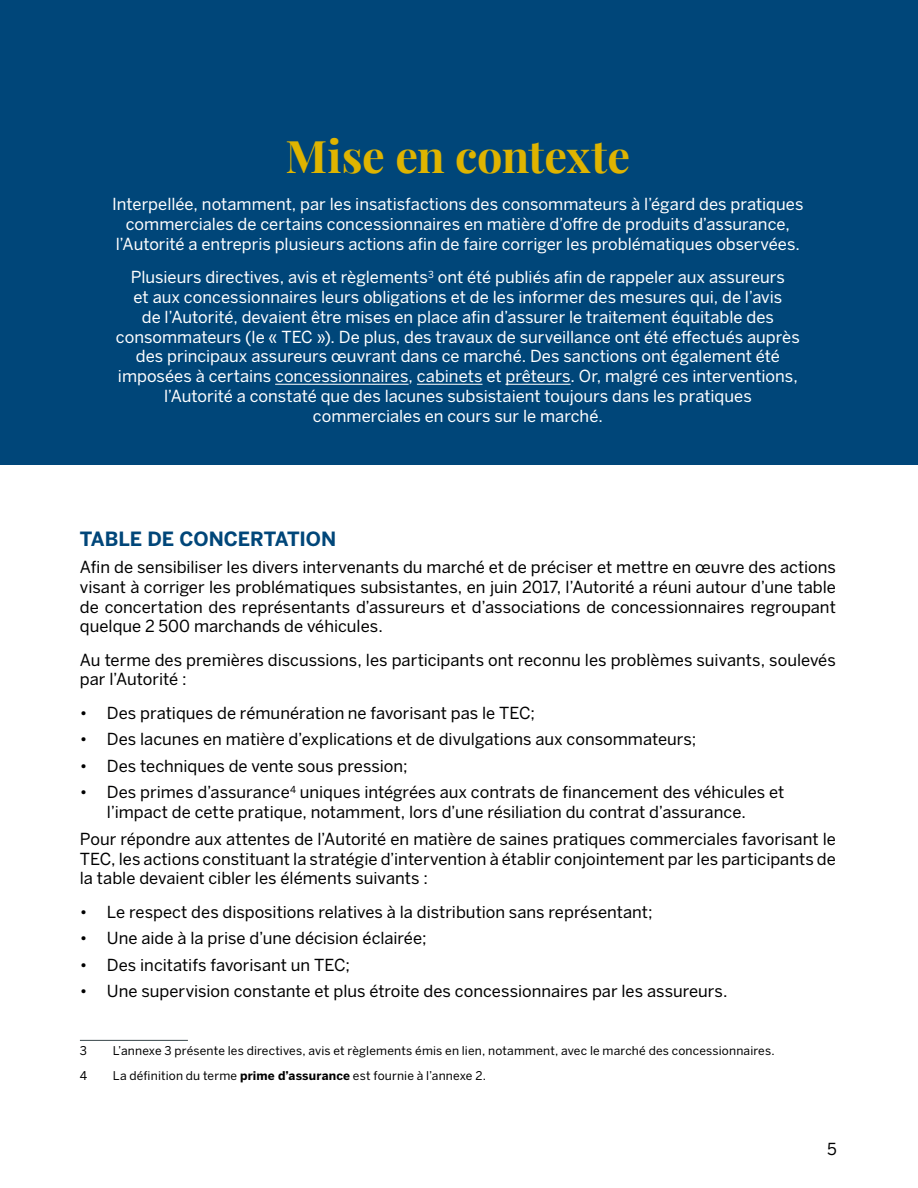
<style>
.page{position:relative;width:918px;height:1188px;background:#fff}
.page>*{position:absolute;margin:0;border:0;box-sizing:border-box;transform-origin:0 0}
.t1{font:700 45px "Playfair Display";letter-spacing:-.005em;color:#dfb400}
.t2{font:700 19.5px "Benton Sans";letter-spacing:-.005em;color:#004679}
.t3{font:16.5px/19.8px "Benton Sans";color:#000001;text-align:justify}
.t4{font:16.5px/19.8px "Benton Sans";color:#fff;text-align:center}
.Note{font:12px "Benton Sans";letter-spacing:.015em;color:#000001}
.s1{font-weight:700}
</style>
<div class="page">
<div style="left:0;top:0;width:918px;height:464px;background:#004679"></div>
<hr style="left:275px;top:384px;width:134px;height:1px;background:#fff">
<hr style="left:417px;top:384px;width:66px;height:1px;background:#fff">
<hr style="left:505px;top:384px;width:66px;height:1px;background:#fff">
<hr style="left:80px;top:1040px;width:108px;height:1px;background:#435054">
<h2 class="t1" style="left:286px;top:121px;width:346px">Mise en contexte</h2>
<p class="t4" style="left:112px;top:194px;width:693px">Interpellée, notamment, par les insatisfactions des consommateurs à l’égard des pratiques commerciales de certains concessionnaires en matière d’offre de produits d’assurance, l’Autorité a entrepris plusieurs actions afin de faire corriger les problématiques observées.</p>
<p class="t4" style="left:116px;top:267px;width:686px">Plusieurs directives, avis et règlements<sup>3</sup> ont été publiés afin de rappeler aux assureurs<br>et aux concessionnaires leurs obligations et de les informer des mesures qui, de l’avis<br>de l’Autorité, devaient être mises en place afin d’assurer le traitement équitable des consommateurs (le « TEC »). De plus, des travaux de surveillance ont été effectués auprès des principaux assureurs œuvrant dans ce marché. Des sanctions ont également été imposées à certains concessionnaires, cabinets et prêteurs. Or, malgré ces interventions, l’Autorité a constaté que des lacunes subsistaient toujours dans les pratiques commerciales en cours sur le marché.</p>
<h3 class="t2" style="left:80px;top:528px;width:258px">TABLE DE CONCERTATION</h3>
<p class="t3" style="left:80px;top:557px;width:758px">Afin de sensibiliser les divers intervenants du marché et de préciser et mettre en œuvre des actions visant à corriger les problématiques subsistantes, en juin 2017, l’Autorité a réuni autour d’une table de concertation des représentants d’assureurs et d’associations de concessionnaires regroupant quelque 2 500 marchands de véhicules.</p>
<p class="t3" style="left:80px;top:650px;width:757px">Au terme des premières discussions, les participants ont reconnu les problèmes suivants, soulevés par l’Autorité :</p>
<p class="t3" style="left:80px;top:703px;width:457px">• Des pratiques de rémunération ne favorisant pas le TEC;</p>
<p class="t3" style="left:80px;top:729px;width:618px">• Des lacunes en matière d’explications et de divulgations aux consommateurs;</p>
<p class="t3" style="left:80px;top:756px;width:329px">• Des techniques de vente sous pression;</p>
<p class="t3" style="left:107px;top:783px;width:679px;text-indent:-27px">• Des primes d’assurance<sup>4</sup> uniques intégrées aux contrats de financement des véhicules et l’impact de cette pratique, notamment, lors d’une résiliation du contrat d’assurance.</p>
<p class="t3" style="left:80px;top:829px;width:758px">Pour répondre aux attentes de l’Autorité en matière de saines pratiques commerciales favorisant le TEC, les actions constituant la stratégie d’intervention à établir conjointement par les participants de la table devaient cibler les éléments suivants :</p>
<p class="t3" style="left:80px;top:902px;width:574px">• Le respect des dispositions relatives à la distribution sans représentant;</p>
<p class="t3" style="left:80px;top:928px;width:348px">• Une aide à la prise d’une décision éclairée;</p>
<p class="t3" style="left:80px;top:955px;width:272px">• Des incitatifs favorisant un TEC;</p>
<p class="t3" style="left:80px;top:981px;width:649px">• Une supervision constante et plus étroite des concessionnaires par les assureurs.</p>
<p class="Note" style="left:80px;top:1043px;width:9px">3</p>
<p class="Note" style="left:113px;top:1043px;width:663px">L’annexe 3 présente les directives, avis et règlements émis en lien, notamment, avec le marché des concessionnaires.</p>
<p class="Note" style="left:80px;top:1068px;width:9px">4</p>
<p class="Note" style="left:113px;top:1068px;width:375px">La définition du terme <span class="s1">prime d’assurance</span> est fournie à l’annexe 2.</p>
<p class="t3" style="left:827px;top:1139px;width:11px">5</p>
</div>
